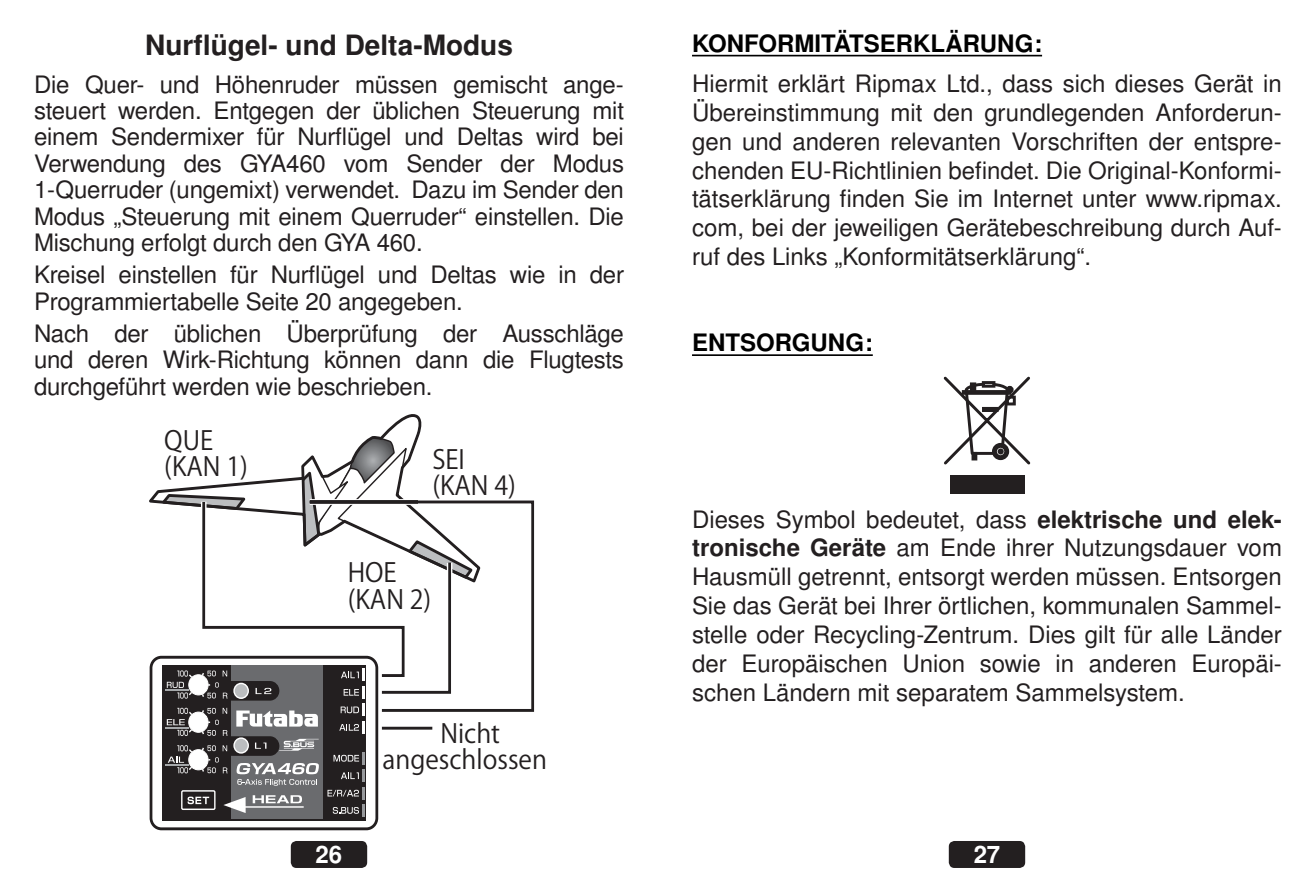
<style>
.page{position:relative;width:1316px;height:885px;background:#fff}
.page>*{position:absolute;margin:0;border:0;box-sizing:border-box;transform-origin:0 0}
.t1{font:700 28px "Nimbus San LOT";color:#231f20}
.t2{font:26px/26px "Koz Go Pro Regular 90 pv RKSJ H";color:#231f20;scale:.96 1}
.t3{font:24px/28.8px "Nimbus San LOT";letter-spacing:-.01em;color:#231f20;text-align:justify}
.t4{font:700 24px "Nimbus San LOT";color:#000}
.t5{font:700 24px "Nimbus San LOT";color:#fff}
.s1{font-weight:700}
</style>
<div class="page">
<svg style="left:480px;top:500px;width:55px;height:212px"></svg>
<svg style="left:149px;top:414px;width:331px;height:417px"></svg>
<hr style="left:692px;top:55px;width:350px;height:1px;background:#000">
<hr style="left:692px;top:354px;width:180px;height:2px;background:#000">
<div style="left:950px;top:475px;width:74px;height:18px;background:#231f20"></div>
<svg style="left:943px;top:376px;width:87px;height:89px"></svg>
<div style="left:291px;top:840px;width:76px;height:27px;background:#231f20;border-radius:6px"></div>
<div style="left:948px;top:840px;width:77px;height:27px;background:#231f20;border-radius:6px"></div>
<p class="t1" style="left:145px;top:28px;width:369px">Nurflügel- und Delta-Modus</p>
<p class="t3" style="left:34px;top:72px;width:591px;line-height:26.4px">Die Quer- und Höhenruder müssen gemischt ange&shy;steuert werden. Entgegen der üblichen Steuerung mit einem Sendermixer für Nurflügel und Deltas wird bei Verwendung des GYA460 vom Sender der Modus 1-Querruder (ungemixt) verwendet. Dazu im Sender den Modus „Steuerung mit einem Querruder“ einstellen. Die Mischung erfolgt durch den GYA 460.</p>
<p class="t3" style="left:34px;top:262px;width:591px;line-height:26.4px">Kreisel einstellen für Nurflügel und Deltas wie in der<br>Programmiertabelle Seite 20 angegeben.</p>
<p class="t3" style="left:34px;top:320px;width:591px;line-height:26.4px">Nach der üblichen Überprüfung der Ausschläge und deren Wirk-Richtung können dann die Flugtests durchgeführt werden wie beschrieben.</p>
<p class="t2" style="left:164px;top:428px;width:89px">QUE (KAN 1)</p>
<p class="t2" style="left:432px;top:447px;width:89px">SEI (KAN 4)</p>
<p class="t2" style="left:348px;top:560px;width:89px">HOE (KAN 2)</p>
<p class="t2" style="left:382px;top:720px;width:173px;text-align:center">Nicht angeschlossen</p>
<p class="t4" style="left:692px;top:29px;width:351px">KONFORMITÄTSERKLÄRUNG:</p>
<p class="t3" style="left:692px;top:70px;width:591px">Hiermit erklärt Ripmax Ltd., dass sich dieses Gerät in Übereinstimmung mit den grundlegenden Anforderun&shy;gen und anderen relevanten Vorschriften der entspre&shy;chenden EU-Richtlinien befindet. Die Original-Konformi&shy;tätserklärung finden Sie im Internet unter www.ripmax. com, bei der jeweiligen Gerätebeschreibung durch Auf&shy;ruf des Links „Konformitätserklärung“.</p>
<p class="t4" style="left:692px;top:328px;width:182px">ENTSORGUNG:</p>
<p class="t3" style="left:692px;top:505px;width:591px">Dieses Symbol bedeutet, dass <span class="s1">elektrische und elek&shy;tronische Geräte</span> am Ende ihrer Nutzungsdauer vom Hausmüll getrennt, entsorgt werden müssen. Entsorgen Sie das Gerät bei Ihrer örtlichen, kommunalen Sammel&shy;stelle oder Recycling-Zentrum. Dies gilt für alle Länder der Europäischen Union sowie in anderen Europäi&shy;schen Ländern mit separatem Sammelsystem.</p>
<p class="t5" style="left:315px;top:840px;width:28px">26</p>
<p class="t5" style="left:973px;top:840px;width:28px">27</p>
</div>
